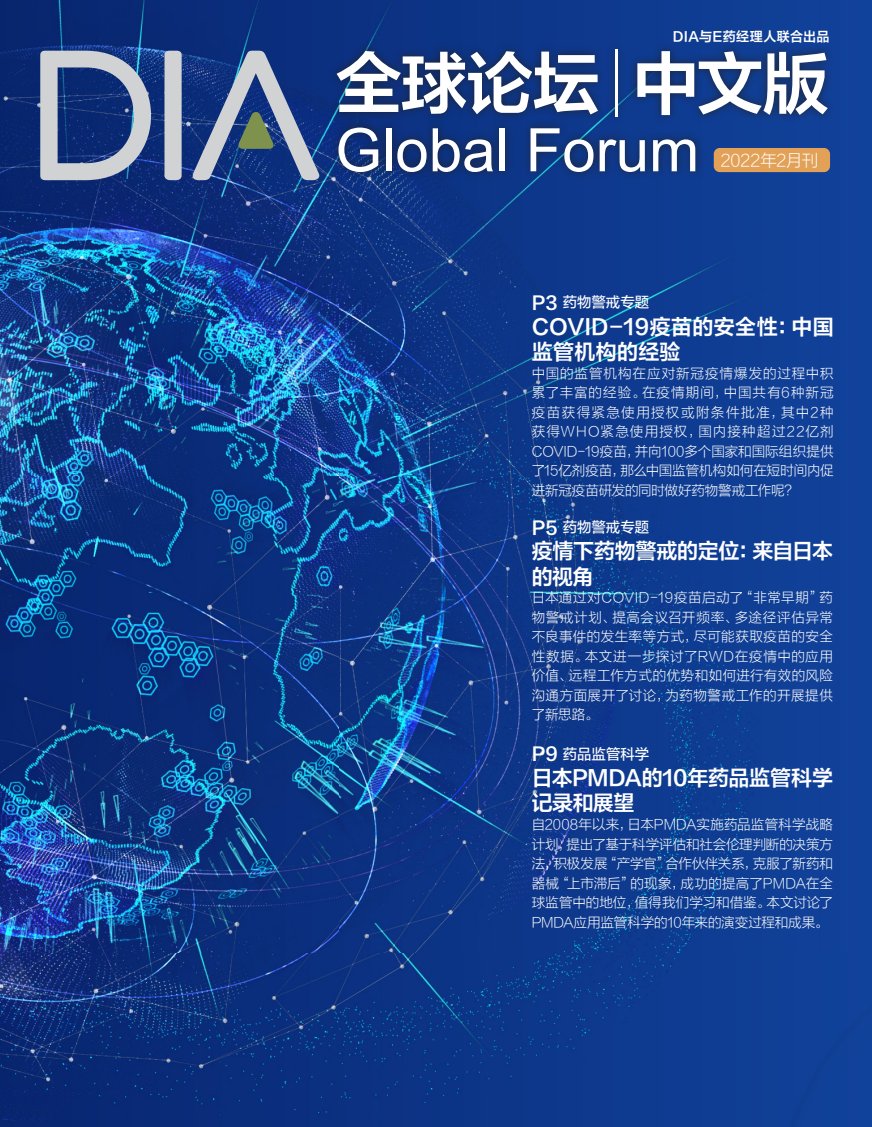
<style>
.page{position:relative;width:872px;height:1127px;background:#fff}
.page>*{position:absolute;margin:0;border:0;box-sizing:border-box;transform-origin:0 0}
.t1{font:67.35px "FZLTZCHK GBK1 0";letter-spacing:-.025em;color:#fff}
.t2{font:60px "Arial";color:#fff}
.t3{font:21px/25.2px "FZLTZCHK GBK1 0";letter-spacing:-.01em;color:#fff}
.t4{font:21px/25.2px "FZLTZCHK GBK1 0";letter-spacing:.01em;color:#fff}
.t5{font:16.35px "FZLTXHK GBK1 0";letter-spacing:-.005em;color:#fff}
.t6{font:14.4px "FZLTZHUNHK GBK1 0";color:#fff}
.t7{font:13.5px/19.5px "FZLTXHK GBK1 0";color:#fff;text-align:justify}
.t8{font:13.05px "FZLTZCHK GBK1 0";letter-spacing:.02em;color:#fff}
.s1{font-family:"FZLTZCHK GBK1 0";font-size:18px}
</style>
<div class="page">
<svg style="left:0;top:0;width:872px;height:1px"></svg>
<img style="left:0;top:1px;width:872px;height:1126px">
<svg style="left:191px;top:51px;width:130px;height:129px;background:#476092"></svg>
<svg style="left:164px;top:51px;width:18px;height:129px;background:#c6c9cf"></svg>
<svg style="left:40px;top:51px;width:112px;height:129px;background:#61749e"></svg>
<div style="left:329px;top:118px;width:375px;height:63px;background:#231f20;opacity:.75"></div>
<div style="left:328px;top:41px;width:507px;height:84px;background:#231f20;opacity:.75"></div>
<div style="left:713px;top:148px;width:117px;height:24px;background:#e2a157;border-radius:6px"></div>
<p class="t8" style="left:673px;top:29px;width:158px">DIA与E药经理人联合出品</p>
<p class="t1" style="left:335px;top:46px;width:495px">全球论坛∣中文版</p>
<p class="t5" style="left:720px;top:151px;width:99px">2022年2月刊</p>
<p class="t2" style="left:335px;top:111px;width:365px">Global Forum</p>
<p class="t6" style="left:531px;top:294px;width:119px"><span class="s1">P3</span> 药物警戒专题</p>
<p class="t4" style="left:531px;top:315px;width:303px">COVID-19疫苗的安全性：中国监管机构的经验</p>
<p class="t7" style="left:531px;top:363px;width:303px">中国的监管机构在应对新冠疫情爆发的过程中积累了丰富的经验。在疫情期间，中国共有6种新冠疫苗获得紧急使用授权或附条件批准，其中2种获得WHO紧急使用授权，国内接种超过22亿剂COVID-19疫苗，并向100多个国家和国际组织提供了15亿剂疫苗，那么中国监管机构如何在短时间内促进新冠疫苗研发的同时做好药物警戒工作呢？</p>
<p class="t6" style="left:531px;top:519px;width:119px"><span class="s1">P5</span> 药物警戒专题</p>
<p class="t3" style="left:531px;top:539px;width:303px">疫情下药物警戒的定位：来自日本的视角</p>
<p class="t7" style="left:531px;top:588px;width:303px">日本通过对COVID-19疫苗启动了“非常早期”药物警戒计划、提高会议召开频率、多途径评估异常不良事件的发生率等方式，尽可能获取疫苗的安全性数据。本文进一步探讨了RWD在疫情中的应用价值、远程工作方式的优势和如何进行有效的风险沟通方面展开了讨论，为药物警戒工作的开展提供了新思路。</p>
<p class="t6" style="left:531px;top:746px;width:119px"><span class="s1">P9</span> 药品监管科学</p>
<p class="t3" style="left:531px;top:766px;width:303px">日本PMDA的10年药品监管科学记录和展望</p>
<p class="t7" style="left:531px;top:815px;width:303px">自2008年以来，日本PMDA实施药品监管科学战略计划，提出了基于科学评估和社会伦理判断的决策方法，积极发展“产学官”合作伙伴关系，克服了新药和器械“上市滞后”的现象，成功的提高了PMDA在全球监管中的地位，值得我们学习和借鉴。本文讨论了PMDA应用监管科学的10年来的演变过程和成果。</p>
</div>
